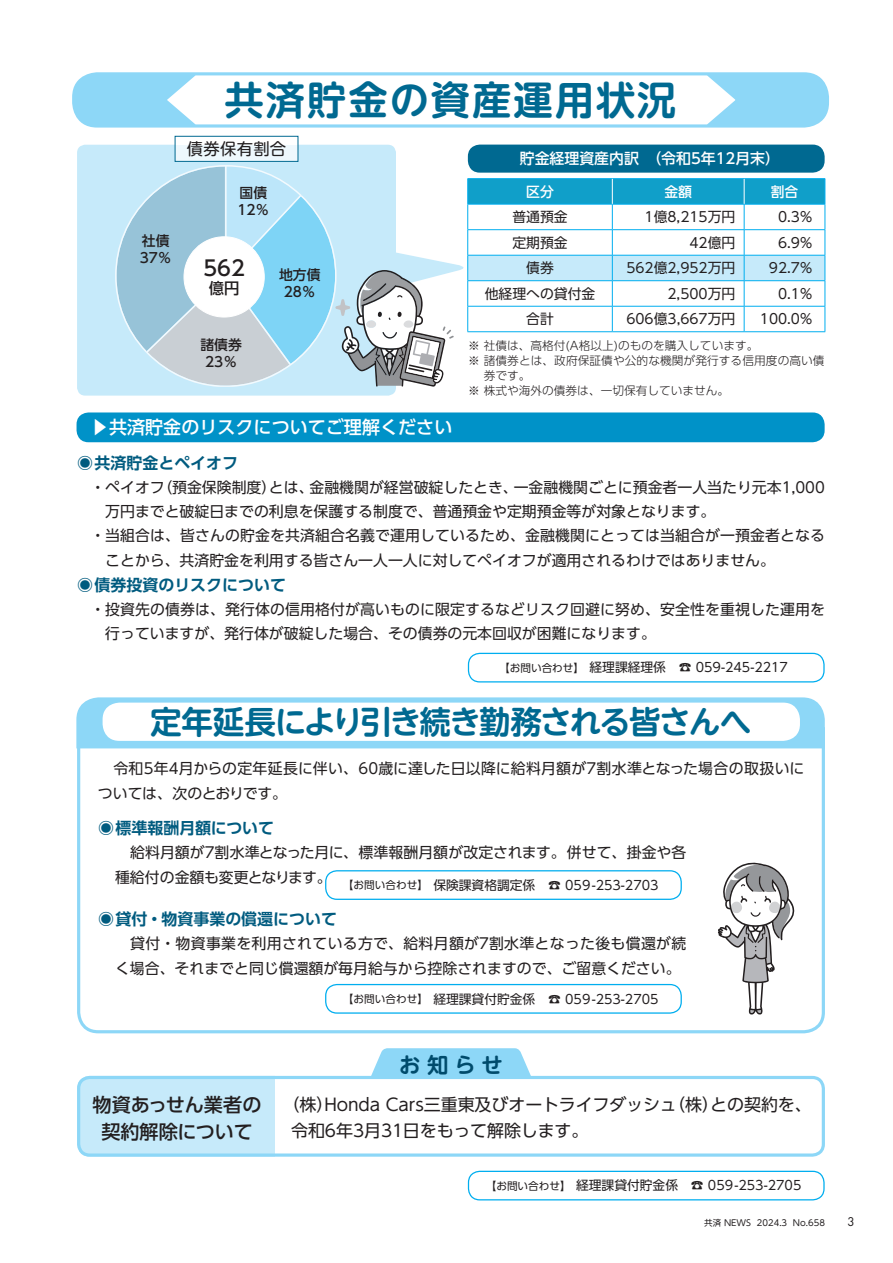
<style>
.page{position:relative;width:893px;height:1263px;background:#fff}
.page>*{position:absolute;margin:0;border:0;box-sizing:border-box;transform-origin:0 0}
.t1{font:700 39.3px "UD Shin M Go Pr 6 N De";letter-spacing:.05em;color:#006991}
.t2{font:700 31.95px "UD Shin M Go Pro De";letter-spacing:-.06em;color:#006991}
.t3{font:700 21.3px "UD Shin M Go Pro De";color:#004b6c}
.t4{font:500 21px "UD Shin Go Pr 6";color:#231f20}
.t5{font:500 19.2px/27.6px "UD Shin Go Pro";color:#231f20;text-align:center}
.t6{font:500 18px "UD Shin Go Pro";color:#fff}
.t7{font:16.95px/25.5px "UD Shin Go Pro";letter-spacing:-.005em;color:#231f20}
.t8{font:16.35px "UD Shin M Go Pr 6";letter-spacing:.015em;color:#231f20}
.t9{font:700 15.9px "UD Shin Go Pro De";color:#005b7f}
.t10{font:500 15.3px "UD Shin Go Pr 6";color:#231f20}
.t11{font:14.85px/25px "UD Shin Go Pro";color:#231f20}
.t12{font:500 14.85px "UD Shin Go Pro";color:#fff}
.t13{font:13.8px "UD Shin Go Pr 6";color:#231f20}
.t14{font:500 13.8px/17px "UD Shin Go Pro";color:#231f20}
.t15{font:500 13.8px "UD Shin Go Pr 6";color:#fff}
.t16{font:12.75px "UD Shin Go Pro";color:#231f20}
.t17{font:300 11.7px "UD Shin Go Pr 6";color:#231f20}
.t18{font:11.7px "Futura Std";color:#231f20}
.t19{font:8.55px "UD Shin M Go Pro";color:#231f20}
.s1{font-size:10.65px}
</style>
<div class="page">
<svg style="left:77px;top:749px;width:748px;height:285px"></svg>
<div style="left:77px;top:1076px;width:197px;height:81px;background:#c6eafa"></div>
<div style="left:77px;top:1076px;width:748px;height:81px;border:3px solid #8dd7f7;border-radius:11px"></div>
<div style="left:77px;top:412px;width:748px;height:30px;background:#0092c8;border-radius:12px"></div>
<div style="left:468px;top:653px;width:357px;height:29px;border:1px solid #00aeef;border-radius:11px"></div>
<div style="left:326px;top:984px;width:355px;height:29px;background:#fff;border-radius:11px"></div>
<div style="left:325px;top:984px;width:357px;height:30px;border:1px solid #00aeef;border-radius:11px"></div>
<div style="left:326px;top:871px;width:355px;height:28px;background:#fff;border-radius:11px"></div>
<div style="left:325px;top:870px;width:357px;height:30px;border:1px solid #00aeef;border-radius:11px"></div>
<div style="left:468px;top:1171px;width:357px;height:29px;border:1px solid #00aeef;border-radius:11px"></div>
<div style="left:77px;top:145px;width:319px;height:251px;background:#c6eafa;border-radius:8px"></div>
<div style="left:175px;top:145px;width:123px;height:16px;background:#eef8fd"></div>
<div style="left:175px;top:136px;width:123px;height:26px;border:1px solid #006991"></div>
<div style="left:468px;top:145px;width:357px;height:28px;background:#006991;border-radius:12px"></div>
<div style="left:73px;top:73px;width:755px;height:53px;background:#8dd7f7;border-radius:24px"></div>
<div style="left:72px;top:72px;width:757px;height:56px;border:2px solid #8dd7f7;border-radius:24px"></div>
<svg style="left:162px;top:72px;width:578px;height:56px;background:#ebf8fd"></svg>
<svg style="left:76px;top:697px;width:749px;height:52px;background:#98dbf7"></svg>
<div style="left:102px;top:701px;width:699px;height:41px;background:#fff;border-radius:18px"></div>
<div style="left:100px;top:700px;width:702px;height:43px;border:2px solid #8dd7f7;border-radius:18px"></div>
<svg style="left:115px;top:165px;width:711px;height:222px"></svg>
<svg style="left:718px;top:862px;width:77px;height:153px"></svg>
<svg style="left:370px;top:1048px;width:162px;height:30px;background:#97daf7"></svg>
<h1 class="t1" style="left:225px;top:66px;width:453px">共済貯金の資産運用状況</h1>
<p class="t8" style="left:187px;top:135px;width:101px">債券保有割合</p>
<p class="t14" style="left:140px;top:232px;width:34px">社債<br>37％</p>
<p class="t14" style="left:237px;top:184px;width:34px">国債<br>12％</p>
<h3 class="t4" style="left:203px;top:251px;width:43px">562</h3>
<p class="t10" style="left:209px;top:276px;width:32px">億円</p>
<p class="t14" style="left:200px;top:336px;width:43px;text-align:center">諸債券<br>23％</p>
<p class="t14" style="left:279px;top:266px;width:43px;text-align:center">地方債<br>28％</p>
<p class="t6" style="left:91px;top:413px;width:363px">▶ 共済貯金のリスクについてご理解ください</p>
<p class="t12" style="left:520px;top:147px;width:262px">貯金経理資産内訳　（令和5年12月末）</p>
<p class="t15" style="left:526px;top:180px;width:29px">区分</p>
<p class="t15" style="left:664px;top:180px;width:29px">金額</p>
<p class="t15" style="left:771px;top:180px;width:29px">割合</p>
<p class="t13" style="left:512px;top:206px;width:57px">普通預金</p>
<p class="t13" style="left:644px;top:206px;width:92px">1億8,215万円</p>
<p class="t13" style="left:778px;top:206px;width:36px">0.3%</p>
<p class="t13" style="left:512px;top:231px;width:57px">定期預金</p>
<p class="t13" style="left:689px;top:231px;width:47px">42億円</p>
<p class="t13" style="left:778px;top:231px;width:36px">6.9%</p>
<p class="t13" style="left:526px;top:257px;width:29px">債券</p>
<p class="t13" style="left:626px;top:257px;width:111px">562億2,952万円</p>
<p class="t13" style="left:769px;top:257px;width:45px">92.7%</p>
<p class="t13" style="left:485px;top:282px;width:112px">他経理への貸付金</p>
<p class="t13" style="left:667px;top:282px;width:69px">2,500万円</p>
<p class="t13" style="left:778px;top:282px;width:36px">0.1%</p>
<p class="t13" style="left:526px;top:308px;width:29px">合計</p>
<p class="t13" style="left:626px;top:308px;width:111px">606億3,667万円</p>
<p class="t13" style="left:760px;top:308px;width:54px">100.0%</p>
<p class="t17" style="left:468px;top:337px;width:292px">※ 社債は、高格付(A格以上)のものを購入しています。</p>
<p class="t17" style="left:468px;top:351px;width:358px">※ 諸債券とは、政府保証債や公的な機関が発行する信用度の高い債</p>
<p class="t17" style="left:484px;top:366px;width:48px">券です。</p>
<p class="t17" style="left:468px;top:381px;width:263px">※ 株式や海外の債券は、一切保有していません。</p>
<p class="t9" style="left:77px;top:450px;width:163px">◉共済貯金とペイオフ</p>
<p class="t11" style="left:90px;top:474px;width:736px">・ ペイオフ（預金保険制度）とは、金融機関が経営破綻したとき、一金融機関ごとに預金者一人当たり元本1,000</p>
<p class="t11" style="left:105px;top:498px;width:612px">万円までと破綻日までの利息を保護する制度で、普通預金や定期預金等が対象となります。</p>
<p class="t11" style="left:90px;top:523px;width:736px">・ 当組合は、皆さんの貯金を共済組合名義で運用しているため、金融機関にとっては当組合が一預金者となる</p>
<p class="t11" style="left:105px;top:547px;width:671px">ことから、共済貯金を利用する皆さん一人一人に対してペイオフが適用されるわけではありません。</p>
<p class="t9" style="left:77px;top:572px;width:210px">◉債券投資のリスクについて</p>
<p class="t11" style="left:105px;top:596px;width:721px;line-height:24.5px;text-indent:-15px">・ 投資先の債券は、発行体の信用格付が高いものに限定するなどリスク回避に努め、安全性を重視した運用を行っていますが、発行体が破綻した場合、その債券の元本回収が困難になります。</p>
<p class="t16" style="left:499px;top:657px;width:290px"><span class="s1">【お問い合わせ】　</span>経理課経理係　☎ 059-245-2217</p>
<h2 class="t2" style="left:150px;top:696px;width:603px">定年延長により引き続き勤務される皆さんへ</h2>
<p class="t11" style="left:98px;top:756px;width:708px">　令和5年4月からの定年延長に伴い、60歳に達した日以降に給料月額が7割水準となった場合の取扱いについては、次のとおりです。</p>
<p class="t9" style="left:98px;top:815px;width:177px">◉標準報酬月額について</p>
<p class="t11" style="left:115px;top:840px;width:573px;text-indent:15px">給料月額が7割水準となった月に、標準報酬月額が改定されます。併せて、掛金や各種給付の金額も変更となります。</p>
<p class="t16" style="left:343px;top:875px;width:317px"><span class="s1">【お問い合わせ】　</span>保険課資格調定係　☎ 059-253-2703</p>
<p class="t9" style="left:98px;top:906px;width:240px">◉貸付・物資事業の償還について</p>
<p class="t11" style="left:115px;top:930px;width:573px">　貸付・物資事業を利用されている方で、給料月額が7割水準となった後も償還が続く場合、それまでと同じ償還額が毎月給与から控除されますので、ご留意ください。</p>
<p class="t16" style="left:343px;top:988px;width:317px"><span class="s1">【お問い合わせ】　</span>経理課貸付貯金係　☎ 059-253-2705</p>
<p class="t5" style="left:93px;top:1090px;width:170px">物資あっせん業者の契約解除について</p>
<h3 class="t3" style="left:399px;top:1047px;width:105px">お 知 ら せ</h3>
<p class="t7" style="left:291px;top:1091px;width:522px;text-indent:-9px">（株）Honda Cars三重東及びオートライフダッシュ（株）との契約を、令和6年3月31日をもって解除します。</p>
<p class="t16" style="left:486px;top:1175px;width:317px"><span class="s1">【お問い合わせ】　</span>経理課貸付貯金係　☎ 059-253-2705</p>
<p class="t19" style="left:704px;top:1216px;width:122px">共済 NEWS 2024.3 No.658</p>
<p class="t18" style="left:847px;top:1215px;width:9px">3</p>
</div>
